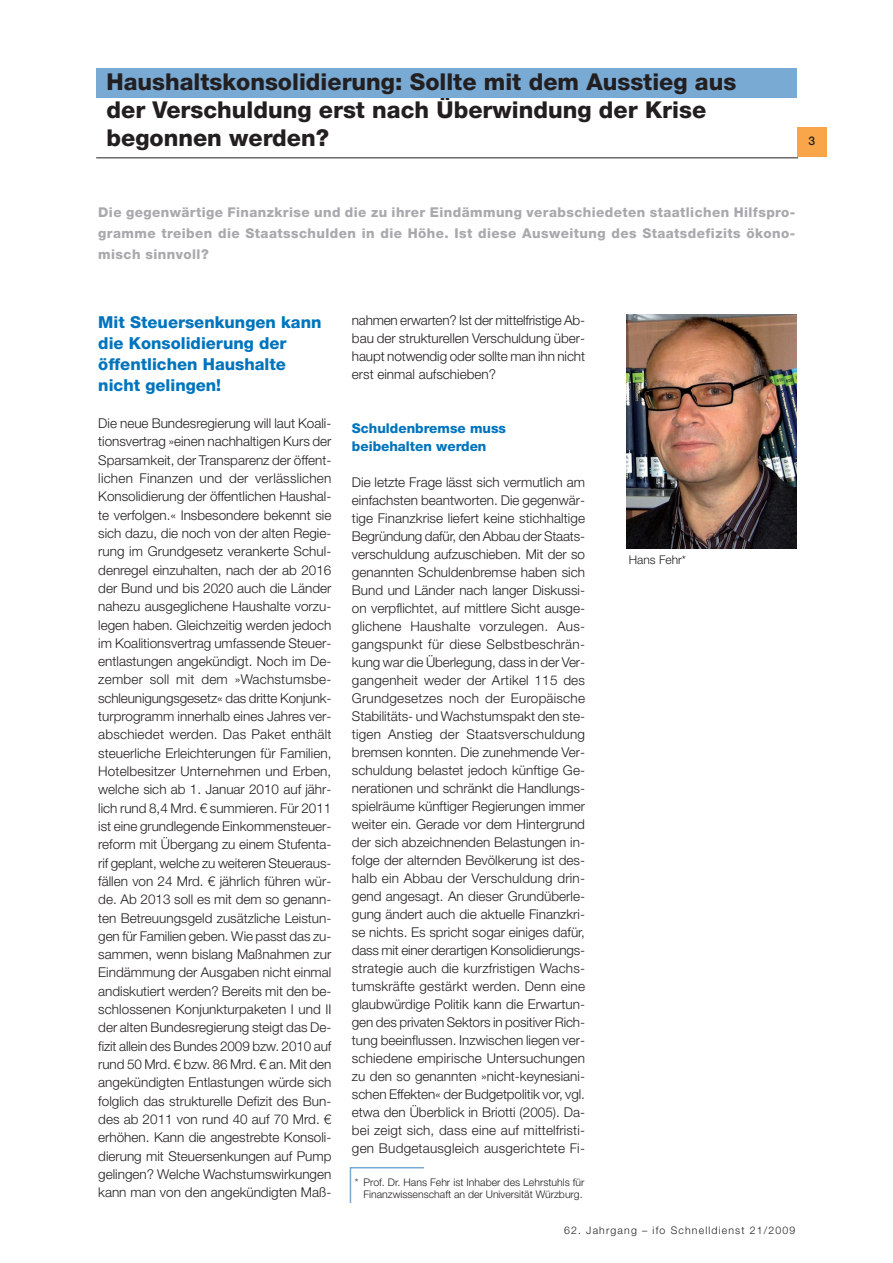
<style>
.page{position:relative;width:893px;height:1263px;background:#fff}
.page>*{position:absolute;margin:0;border:0;box-sizing:border-box;transform-origin:0 0}
.t1{font:800 23.25px/27.9px "Helvetica Neue LT Std";color:#231f20}
.t2{font:800 16.5px/21.3px "Helvetica Neue LT Std";color:#0074bc}
.t3{font:300 13.5px/18.3px "Helvetica Neue LT Std";color:#231f20;text-align:justify}
.t4{font:800 13.5px/21px "Helvetica Neue LT Std";letter-spacing:.03em;color:#a8a9ad;text-align:justify}
.t5{font:800 13.5px/18px "Helvetica Neue LT Std";color:#0074bc}
.t6{font:300 12px "Helvetica Neue LT Std";color:#231f20}
.t7{font:500 12px "Helvetica Neue LT Std";color:#231f20}
.t8{font:300 10.5px/12.8px "Helvetica Neue LT Std";color:#231f20;text-align:right}
.t9{font:300 10.5px "Helvetica Neue LT Std";letter-spacing:.11em;color:#231f20}
</style>
<div class="page">
<hr style="left:96px;top:157px;width:702px;height:1px;background:#231f20">
<div style="left:796px;top:128px;width:30px;height:29px;background:#f9a64a"></div>
<div style="left:97px;top:68px;width:699px;height:30px;background:#79aad4"></div>
<img style="left:626px;top:315px;width:170px;height:234px">
<svg style="left:349px;top:1167px;width:75px;height:36px"></svg>
<h1 class="t1" style="left:106px;top:70px;width:631px">Haushaltskonsolidierung: Sollte mit dem Ausstieg aus</h1>
<h1 class="t1" style="left:106px;top:98px;width:601px">der Verschuldung erst nach Überwindung der Krise begonnen werden?</h1>
<p class="t7" style="left:808px;top:136px;width:8px">3</p>
<p class="t4" style="left:98px;top:203px;width:698px">Die gegenwärtige Finanzkrise und die zu ihrer Eindämmung verabschiedeten staatlichen Hilfspro&shy;gramme treiben die Staatsschulden in die Höhe. Ist diese Ausweitung des Staatsdefizits ökono&shy;misch sinnvoll?</p>
<p class="t2" style="left:98px;top:313px;width:225px">Mit Steuersenkungen kann die Konsolidierung der öffentlichen Haushalte nicht gelingen!</p>
<p class="t3" style="left:98px;top:415px;width:235px">Die neue Bundesregierung will laut Koali&shy;tionsvertrag »einen nachhaltigen Kurs der Sparsamkeit, der Transparenz der öffent&shy;lichen Finanzen und der verlässlichen Konsolidierung der öffentlichen Haushal&shy;te verfolgen.« Insbesondere bekennt sie sich dazu, die noch von der alten Regie&shy;rung im Grundgesetz verankerte Schul&shy;denregel einzuhalten, nach der ab 2016 der Bund und bis 2020 auch die Länder nahezu ausgeglichene Haushalte vorzu&shy;legen haben. Gleichzeitig werden jedoch im Koalitionsvertrag umfassende Steuer&shy;entlastungen angekündigt. Noch im De&shy;zember soll mit dem »Wachstumsbe&shy;schleunigungsgesetz« das dritte Konjunk&shy;turprogramm innerhalb eines Jahres ver&shy;abschiedet werden. Das Paket enthält steuerliche Erleichterungen für Familien, Hotelbesitzer Unternehmen und Erben, welche sich ab 1. Januar 2010 auf jähr&shy;lich rund 8,4 Mrd. € summieren. Für 2011 ist eine grundlegende Einkommensteuer&shy;reform mit Übergang zu einem Stufenta&shy;rif geplant, welche zu weiteren Steueraus&shy;fällen von 24 Mrd. € jährlich führen wür&shy;de. Ab 2013 soll es mit dem so genann&shy;ten Betreuungsgeld zusätzliche Leistun&shy;gen für Familien geben. Wie passt das zu&shy;sammen, wenn bislang Maßnahmen zur Eindämmung der Ausgaben nicht einmal andiskutiert werden? Bereits mit den be&shy;schlossenen Konjunkturpaketen I und II der alten Bundesregierung steigt das De&shy;fizit allein des Bundes 2009 bzw. 2010 auf rund 50 Mrd. € bzw. 86 Mrd. € an. Mit den angekündigten Entlastungen würde sich folglich das strukturelle Defizit des Bun&shy;des ab 2011 von rund 40 auf 70 Mrd. € erhöhen. Kann die angestrebte Konsoli&shy;dierung mit Steuersenkungen auf Pump gelingen? Welche Wachstumswirkungen kann man von den angekündigten Maß-</p>
<p class="t3" style="left:352px;top:313px;width:234px">nahmen erwarten? Ist der mittelfristige Ab&shy;bau der strukturellen Verschuldung über&shy;haupt notwendig oder sollte man ihn nicht erst einmal aufschieben?</p>
<p class="t5" style="left:352px;top:421px;width:156px">Schuldenbremse muss beibehalten werden</p>
<p class="t3" style="left:352px;top:475px;width:235px">Die letzte Frage lässt sich vermutlich am einfachsten beantworten. Die gegenwär&shy;tige Finanzkrise liefert keine stichhaltige Begründung dafür, den Abbau der Staats&shy;verschuldung aufzuschieben. Mit der so genannten Schuldenbremse haben sich Bund und Länder nach langer Diskussi&shy;on verpflichtet, auf mittlere Sicht ausge&shy;glichene Haushalte vorzulegen. Aus&shy;gangspunkt für diese Selbstbeschrän&shy;kung war die Überlegung, dass in der Ver&shy;gangenheit weder der Artikel 115 des Grundgesetzes noch der Europäische Stabilitäts- und Wachstumspakt den ste&shy;tigen Anstieg der Staatsverschuldung bremsen konnten. Die zunehmende Ver&shy;schuldung belastet jedoch künftige Ge&shy;nerationen und schränkt die Handlungs&shy;spielräume künftiger Regierungen immer weiter ein. Gerade vor dem Hintergrund der sich abzeichnenden Belastungen in&shy;folge der alternden Bevölkerung ist des&shy;halb ein Abbau der Verschuldung drin&shy;gend angesagt. An dieser Grundüberle&shy;gung ändert auch die aktuelle Finanzkri&shy;se nichts. Es spricht sogar einiges dafür, dass mit einer derartigen Konsolidierungs&shy;strategie auch die kurzfristigen Wachs&shy;tumskräfte gestärkt werden. Denn eine glaubwürdige Politik kann die Erwartun&shy;gen des privaten Sektors in positiver Rich&shy;tung beeinflussen. Inzwischen liegen ver&shy;schiedene empirische Untersuchungen zu den so genannten »nicht-keynesiani&shy;schen Effekten« der Budgetpolitik vor, vgl. etwa den Überblick in Briotti (2005). Da&shy;bei zeigt sich, dass eine auf mittelfristi&shy;gen Budgetausgleich ausgerichtete Fi-</p>
<p class="t8" style="left:355px;top:1177px;width:231px">* Prof. Dr. Hans Fehr ist Inhaber des Lehrstuhls für<br>Finanzwissenschaft an der Universität Würzburg.</p>
<p class="t6" style="left:628px;top:555px;width:59px">Hans Fehr*</p>
<p class="t9" style="left:564px;top:1227px;width:233px">62. Jahrgang – ifo Schnelldienst 21/2009</p>
</div>
